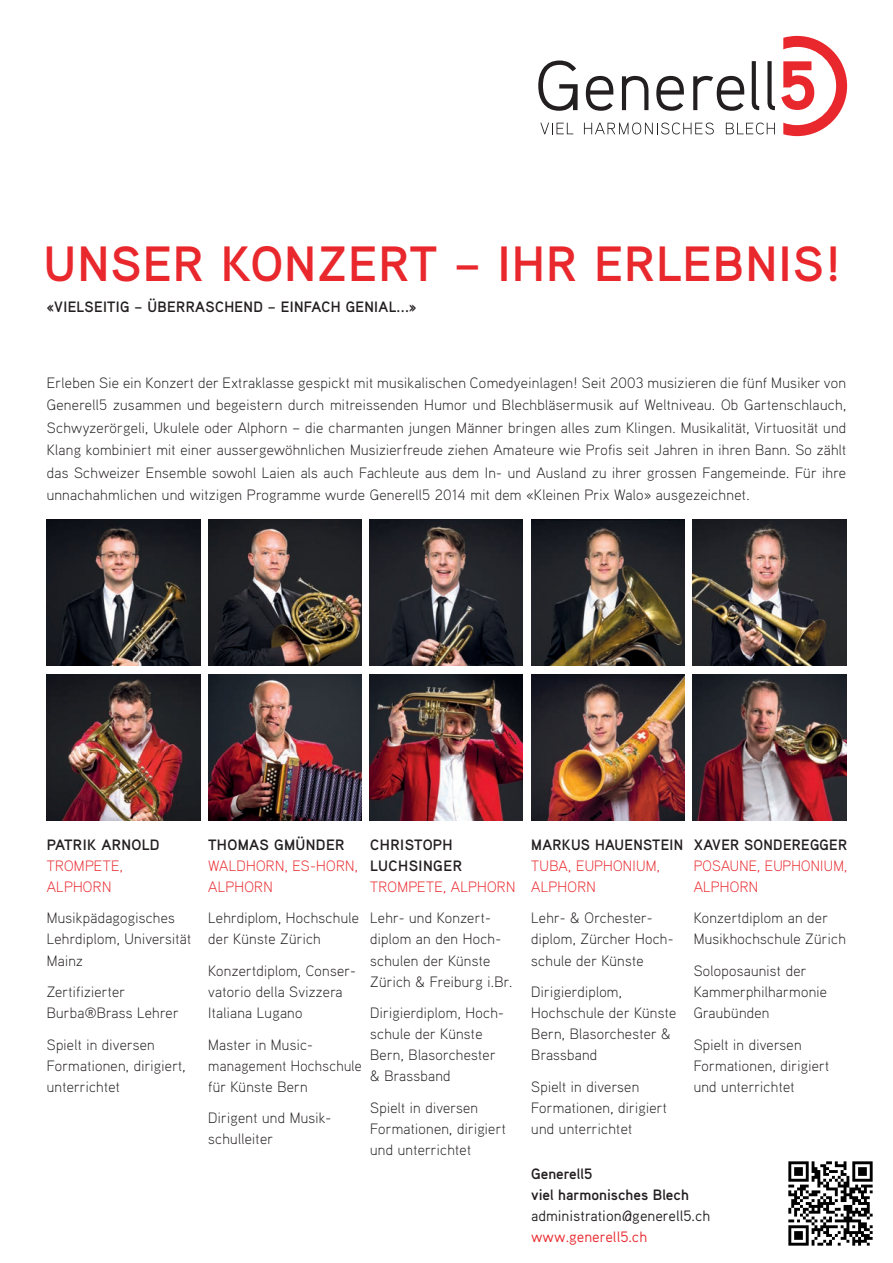
<style>
.page{position:relative;width:893px;height:1263px;background:#fff}
.page>*{position:absolute;margin:0;border:0;box-sizing:border-box;transform-origin:0 0}
.t1{font:700 49.5px "Aaux Pro";letter-spacing:.02em;color:#e9282d}
.t2{font:300 15px/21px "Aaux Pro";letter-spacing:.02em;color:#231f20}
.t3{font:700 15px/21px "Aaux Pro";letter-spacing:.02em;color:#231f20}
.t4{font:300 15px/21px "Aaux Pro";letter-spacing:.02em;color:#e9282d}
.t5{font:700 15px/21px "Aaux Pro";color:#231f20}
.t6{font:15px "Aaux Pro";color:#231f20}
.t7{font:15px "Aaux Pro";color:#e9282d}
</style>
<div class="page">
<img style="left:531px;top:520px;width:154px;height:146px">
<img style="left:531px;top:675px;width:154px;height:146px">
<img style="left:208px;top:520px;width:154px;height:146px">
<img style="left:208px;top:675px;width:154px;height:146px">
<img style="left:369px;top:520px;width:154px;height:146px">
<img style="left:369px;top:675px;width:154px;height:146px">
<img style="left:693px;top:520px;width:153px;height:146px">
<img style="left:693px;top:675px;width:153px;height:146px">
<img style="left:47px;top:520px;width:153px;height:146px">
<img style="left:47px;top:675px;width:153px;height:146px">
<svg style="left:781px;top:36px;width:66px;height:100px"></svg>
<svg style="left:540px;top:123px;width:33px;height:11px"></svg>
<svg style="left:584px;top:123px;width:130px;height:11px"></svg>
<svg style="left:726px;top:123px;width:49px;height:11px"></svg>
<svg style="left:538px;top:61px;width:40px;height:50px"></svg>
<svg style="left:586px;top:76px;width:27px;height:35px"></svg>
<svg style="left:622px;top:76px;width:26px;height:34px"></svg>
<svg style="left:656px;top:76px;width:28px;height:35px"></svg>
<svg style="left:693px;top:76px;width:51px;height:35px"></svg>
<svg style="left:752px;top:61px;width:7px;height:49px"></svg>
<svg style="left:767px;top:61px;width:8px;height:49px"></svg>
<img style="left:788px;top:1161px;width:85px;height:85px">
<h1 class="t1" style="left:44px;top:232px;width:798px">UNSER KONZERT – IHR ERLEBNIS!</h1>
<p class="t3" style="left:47px;top:296px;width:371px">«VIELSEITIG – ÜBERRASCHEND – EINFACH GENIAL...»</p>
<p class="t2" style="left:47px;top:371px;width:801px;line-height:22.5px;text-align:justify">Erleben Sie ein Konzert der Extraklasse gespickt mit musikalischen Comedyeinlagen! Seit 2003 musizieren die fünf Musiker von Generell5 zusammen und begeistern durch mitreissenden Humor und Blechbläsermusik auf Weltniveau. Ob Gartenschlauch, Schwyzerörgeli, Ukulele oder Alphorn – die charmanten jungen Männer bringen alles zum Klingen. Musikalität, Virtuosität und Klang kombiniert mit einer aussergewöhnlichen Musizierfreude ziehen Amateure wie Profis seit Jahren in ihren Bann. So zählt das Schweizer Ensemble sowohl Laien als auch Fachleute aus dem In- und Ausland zu ihrer grossen Fangemeinde. Für ihre unnachahmlichen und witzigen Programme wurde Generell5 2014 mit dem «Kleinen Prix Walo» ausgezeichnet.</p>
<p class="t3" style="left:47px;top:834px;width:114px">PATRIK ARNOLD</p>
<p class="t4" style="left:47px;top:855px;width:78px">TROMPETE,<br>ALPHORN</p>
<p class="t2" style="left:47px;top:907px;width:146px">Musikpädagogisches<br>Lehrdiplom, Universität<br>Mainz</p>
<p class="t2" style="left:47px;top:981px;width:133px">Zertifizierter<br>Burba®Brass Lehrer</p>
<p class="t2" style="left:47px;top:1033px;width:140px">Spielt in diversen<br>Formationen, dirigiert, unterrichtet</p>
<p class="t3" style="left:208px;top:834px;width:138px">THOMAS GMÜNDER</p>
<p class="t4" style="left:208px;top:855px;width:151px">WALDHORN, ES-HORN,<br>ALPHORN</p>
<p class="t2" style="left:208px;top:907px;width:152px">Lehrdiplom, Hochschule der Künste Zürich</p>
<p class="t2" style="left:208px;top:960px;width:149px">Konzertdiplom, Conser&shy;vatorio della Svizzera<br>Italiana Lugano</p>
<p class="t2" style="left:208px;top:1033px;width:155px">Master in Music&shy;management Hochschule für Künste Bern</p>
<p class="t2" style="left:208px;top:1107px;width:124px">Dirigent und Musik&shy;schulleiter</p>
<p class="t3" style="left:370px;top:834px;width:93px">CHRISTOPH<br>LUCHSINGER</p>
<p class="t4" style="left:370px;top:876px;width:147px">TROMPETE, ALPHORN</p>
<p class="t2" style="left:370px;top:907px;width:144px">Lehr- und Konzert&shy;diplom an den Hoch&shy;schulen der Künste<br>Zürich &amp; Freiburg i.Br.</p>
<p class="t2" style="left:370px;top:1002px;width:135px">Dirigierdiplom, Hoch&shy;schule der Künste<br>Bern, Blasorchester &amp; Brassband</p>
<p class="t2" style="left:370px;top:1096px;width:137px">Spielt in diversen<br>Formationen, dirigiert und unterrichtet</p>
<p class="t3" style="left:531px;top:834px;width:153px">MARKUS HAUENSTEIN</p>
<p class="t4" style="left:531px;top:855px;width:130px">TUBA, EUPHONIUM,<br>ALPHORN</p>
<p class="t2" style="left:531px;top:907px;width:144px">Lehr- &amp; Orchester&shy;diplom, Zürcher Hoch&shy;schule der Künste</p>
<p class="t2" style="left:531px;top:981px;width:146px">Dirigierdiplom,<br>Hochschule der Künste<br>Bern, Blasorchester &amp;<br>Brassband</p>
<p class="t2" style="left:531px;top:1075px;width:137px">Spielt in diversen<br>Formationen, dirigiert und unterrichtet</p>
<p class="t3" style="left:694px;top:834px;width:155px">XAVER SONDEREGGER</p>
<p class="t4" style="left:694px;top:855px;width:155px">POSAUNE, EUPHONIUM,<br>ALPHORN</p>
<p class="t2" style="left:694px;top:907px;width:154px">Konzertdiplom an der<br>Musikhochschule Zürich</p>
<p class="t2" style="left:694px;top:960px;width:135px">Soloposaunist der<br>Kammerphilharmonie<br>Graubünden</p>
<p class="t2" style="left:694px;top:1033px;width:137px">Spielt in diversen<br>Formationen, dirigiert und unterrichtet</p>
<p class="t5" style="left:531px;top:1163px;width:159px">Generell5<br>viel harmonisches Blech</p>
<p class="t6" style="left:531px;top:1207px;width:181px">administration@generell5.ch</p>
<p class="t7" style="left:531px;top:1228px;width:118px">www.generell5.ch</p>
</div>
